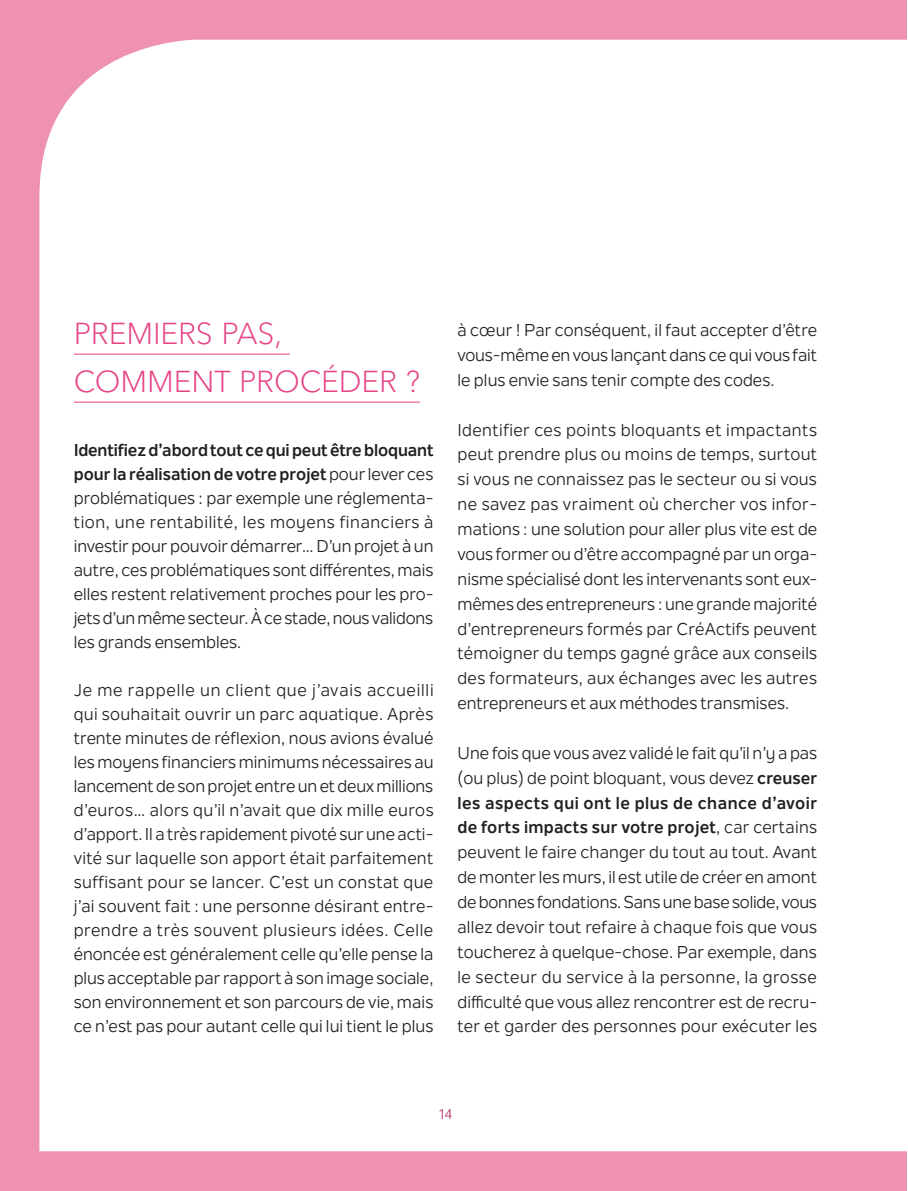
<style>
.page{position:relative;width:908px;height:1191px;background:#fff}
.page>*{position:absolute;margin:0;border:0;box-sizing:border-box;transform-origin:0 0}
.Intro_inters{font:300 30px/48px "Avenir Next LT Pro";letter-spacing:-.005em;color:#e64386}
.Outil_Texte_Courant{font:17px/24.8px "Nolan Next";color:#231f20;text-align:justify}
.t1{font:14.2px "Nolan Next";color:#b5326b}
.s1{font-weight:700}
</style>
<div class="page">
<div style="left:0;top:0;width:906px;height:1191px;background:#ee92b0"></div>
<div style="left:39px;top:40px;width:867px;height:1111px;background:#fff"></div>
<hr style="left:74px;top:354px;width:216px;height:1px;background:#e64386">
<hr style="left:74px;top:402px;width:346px;height:1px;background:#e64386">
<p class="Intro_inters" style="left:74px;top:310px;width:348px">PREMIERS PAS,<br>COMMENT PROCÉDER ?</p>
<p class="Outil_Texte_Courant" style="left:74px;top:438px;width:361px;line-height:24px"><span class="s1">Identifiez d’abord tout ce qui peut être bloquant pour la réalisation de votre projet</span> pour lever ces problématiques : par exemple une réglementa&shy;tion, une rentabilité, les moyens financiers à investir pour pouvoir démarrer… D’un projet à un autre, ces problématiques sont différentes, mais elles restent relativement proches pour les pro&shy;jets d’un même secteur. À ce stade, nous validons les grands ensembles.</p>
<p class="Outil_Texte_Courant" style="left:74px;top:678px;width:361px;line-height:24px">Je me rappelle un client que j’avais accueilli qui souhaitait ouvrir un parc aquatique. Après trente minutes de réflexion, nous avions évalué les moyens financiers minimums nécessaires au lancement de son projet entre un et deux millions d’euros… alors qu’il n’avait que dix mille euros d’apport. Il a très rapidement pivoté sur une acti&shy;vité sur laquelle son apport était parfaitement suffisant pour se lancer. C’est un constat que j’ai souvent fait : une personne désirant entre&shy;prendre a très souvent plusieurs idées. Celle énoncée est généralement celle qu’elle pense la plus acceptable par rapport à son image sociale, son environnement et son parcours de vie, mais ce n’est pas pour autant celle qui lui tient le plus</p>
<p class="Outil_Texte_Courant" style="left:457px;top:318px;width:361px">à cœur ! Par conséquent, il faut accepter d’être vous-même en vous lançant dans ce qui vous fait le plus envie sans tenir compte des codes.</p>
<p class="Outil_Texte_Courant" style="left:457px;top:417px;width:361px">Identifier ces points bloquants et impactants peut prendre plus ou moins de temps, surtout si vous ne connaissez pas le secteur ou si vous ne savez pas vraiment où chercher vos infor&shy;mations : une solution pour aller plus vite est de vous former ou d’être accompagné par un orga&shy;nisme spécialisé dont les intervenants sont eux&shy;mêmes des entrepreneurs : une grande majorité d’entrepreneurs formés par CréActifs peuvent témoigner du temps gagné grâce aux conseils des formateurs, aux échanges avec les autres entrepreneurs et aux méthodes transmises.</p>
<p class="Outil_Texte_Courant" style="left:457px;top:740px;width:361px">Une fois que vous avez validé le fait qu’il n’y a pas (ou plus) de point bloquant, vous devez <span class="s1">creuser les aspects qui ont le plus de chance d’avoir de forts impacts sur votre projet</span>, car certains peuvent le faire changer du tout au tout. Avant de monter les murs, il est utile de créer en amont de bonnes fondations. Sans une base solide, vous allez devoir tout refaire à chaque fois que vous toucherez à quelque-chose. Par exemple, dans le secteur du service à la personne, la grosse difficulté que vous allez rencontrer est de recru&shy;ter et garder des personnes pour exécuter les</p>
<p class="t1" style="left:438px;top:1105px;width:15px">14</p>
</div>
